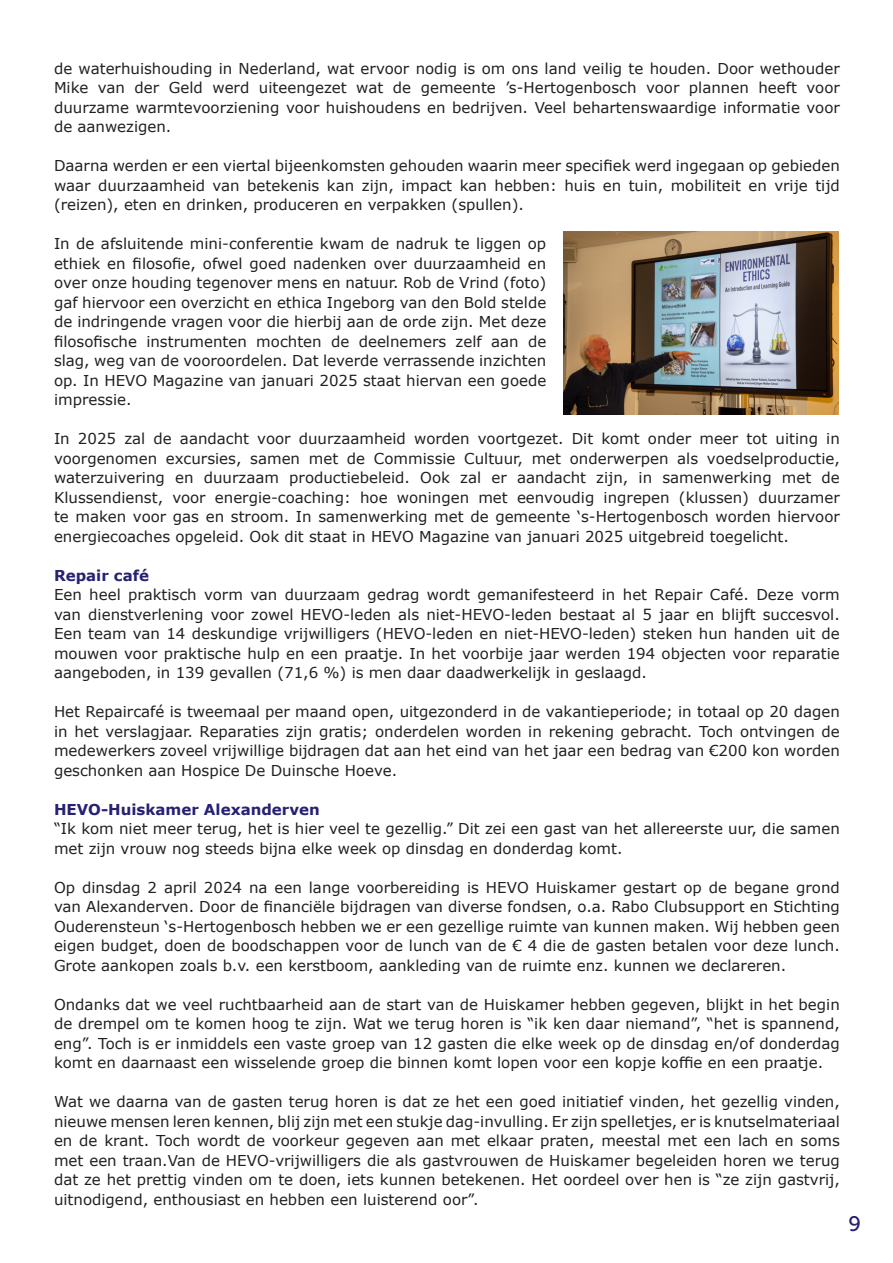
<style>
.page{position:relative;width:893px;height:1263px;background:#fff}
.page>*{position:absolute;margin:0;border:0;box-sizing:border-box;transform-origin:0 0}
.t1{font:21px "Museo Slab 500";color:#262072}
.t2{font:15px/19.5px "Verdana";color:#231f20;text-align:justify}
.t3{font:700 15px "Verdana";color:#262172}
</style>
<div class="page">
<img style="left:563px;top:232px;width:276px;height:183px">
<p class="t2" style="left:54px;top:58px;width:787px">de waterhuishouding in Nederland, wat ervoor nodig is om ons land veilig te houden. Door wethouder Mike van der Geld werd uiteengezet wat de gemeente ’s-Hertogenbosch voor plannen heeft voor duurzame warmtevoorziening voor huishoudens en bedrijven. Veel behartenswaardige informatie voor de aanwezigen.</p>
<p class="t2" style="left:54px;top:156px;width:787px">Daarna werden er een viertal bijeenkomsten gehouden waarin meer specifiek werd ingegaan op gebieden waar duurzaamheid van betekenis kan zijn, impact kan hebben: huis en tuin, mobiliteit en vrije tijd (reizen), eten en drinken, produceren en verpakken (spullen).</p>
<p class="t2" style="left:54px;top:234px;width:494px">In de afsluitende mini-conferentie kwam de nadruk te liggen op ethiek en filosofie, ofwel goed nadenken over duurzaamheid en over onze houding tegenover mens en natuur. Rob de Vrind (foto) gaf hiervoor een overzicht en ethica Ingeborg van den Bold stelde de indringende vragen voor die hierbij aan de orde zijn. Met deze filosofische instrumenten mochten de deelnemers zelf aan de slag, weg van de vooroordelen. Dat leverde verrassende inzichten op. In HEVO Magazine van januari 2025 staat hiervan een goede impressie.</p>
<p class="t2" style="left:54px;top:429px;width:787px">In 2025 zal de aandacht voor duurzaamheid worden voortgezet. Dit komt onder meer tot uiting in voorgenomen excursies, samen met de Commissie Cultuur, met onderwerpen als voedselproductie, waterzuivering en duurzaam productiebeleid. Ook zal er aandacht zijn, in samenwerking met de Klussendienst, voor energie-coaching: hoe woningen met eenvoudig ingrepen (klussen) duurzamer te maken voor gas en stroom. In samenwerking met de gemeente ‘s-Hertogenbosch worden hiervoor energiecoaches opgeleid. Ook dit staat in HEVO Magazine van januari 2025 uitgebreid toegelicht.</p>
<p class="t3" style="left:54px;top:564px;width:97px">Repair café</p>
<p class="t2" style="left:54px;top:585px;width:787px">Een heel praktisch vorm van duurzaam gedrag wordt gemanifesteerd in het Repair Café. Deze vorm van dienstverlening voor zowel HEVO-leden als niet-HEVO-leden bestaat al 5 jaar en blijft succesvol.<br>Een team van 14 deskundige vrijwilligers (HEVO-leden en niet-HEVO-leden) steken hun handen uit de mouwen voor praktische hulp en een praatje. In het voorbije jaar werden 194 objecten voor reparatie aangeboden, in 139 gevallen (71,6 %) is men daar daadwerkelijk in geslaagd.</p>
<p class="t2" style="left:54px;top:702px;width:787px">Het Repaircafé is tweemaal per maand open, uitgezonderd in de vakantieperiode; in totaal op 20 dagen in het verslagjaar. Reparaties zijn gratis; onderdelen worden in rekening gebracht. Toch ontvingen de medewerkers zoveel vrijwillige bijdragen dat aan het eind van het jaar een bedrag van €200 kon worden geschonken aan Hospice De Duinsche Hoeve.</p>
<p class="t3" style="left:54px;top:798px;width:267px">HEVO-Huiskamer Alexanderven</p>
<p class="t2" style="left:54px;top:819px;width:787px">“Ik kom niet meer terug, het is hier veel te gezellig.” Dit zei een gast van het allereerste uur, die samen met zijn vrouw nog steeds bijna elke week op dinsdag en donderdag komt.</p>
<p class="t2" style="left:54px;top:877px;width:787px">Op dinsdag 2 april 2024 na een lange voorbereiding is HEVO Huiskamer gestart op de begane grond van Alexanderven. Door de financiële bijdragen van diverse fondsen, o.a. Rabo Clubsupport en Stichting Ouderensteun ‘s-Hertogenbosch hebben we er een gezellige ruimte van kunnen maken. Wij hebben geen eigen budget, doen de boodschappen voor de lunch van de € 4 die de gasten betalen voor deze lunch.<br>Grote aankopen zoals b.v. een kerstboom, aankleding van de ruimte enz. kunnen we declareren.</p>
<p class="t2" style="left:54px;top:994px;width:787px">Ondanks dat we veel ruchtbaarheid aan de start van de Huiskamer hebben gegeven, blijkt in het begin de drempel om te komen hoog te zijn. Wat we terug horen is “ik ken daar niemand”, “het is spannend, eng”. Toch is er inmiddels een vaste groep van 12 gasten die elke week op de dinsdag en/of donderdag komt en daarnaast een wisselende groep die binnen komt lopen voor een kopje koffie en een praatje.</p>
<p class="t2" style="left:54px;top:1092px;width:787px">Wat we daarna van de gasten terug horen is dat ze het een goed initiatief vinden, het gezellig vinden, nieuwe mensen leren kennen, blij zijn met een stukje dag-invulling. Er zijn spelletjes, er is knutselmateriaal en de krant. Toch wordt de voorkeur gegeven aan met elkaar praten, meestal met een lach en soms met een traan.Van de HEVO-vrijwilligers die als gastvrouwen de Huiskamer begeleiden horen we terug dat ze het prettig vinden om te doen, iets kunnen betekenen. Het oordeel over hen is “ze zijn gastvrij, uitnodigend, enthousiast en hebben een luisterend oor”.</p>
<h1 class="t1" style="left:848px;top:1212px;width:14px">9</h1>
</div>
